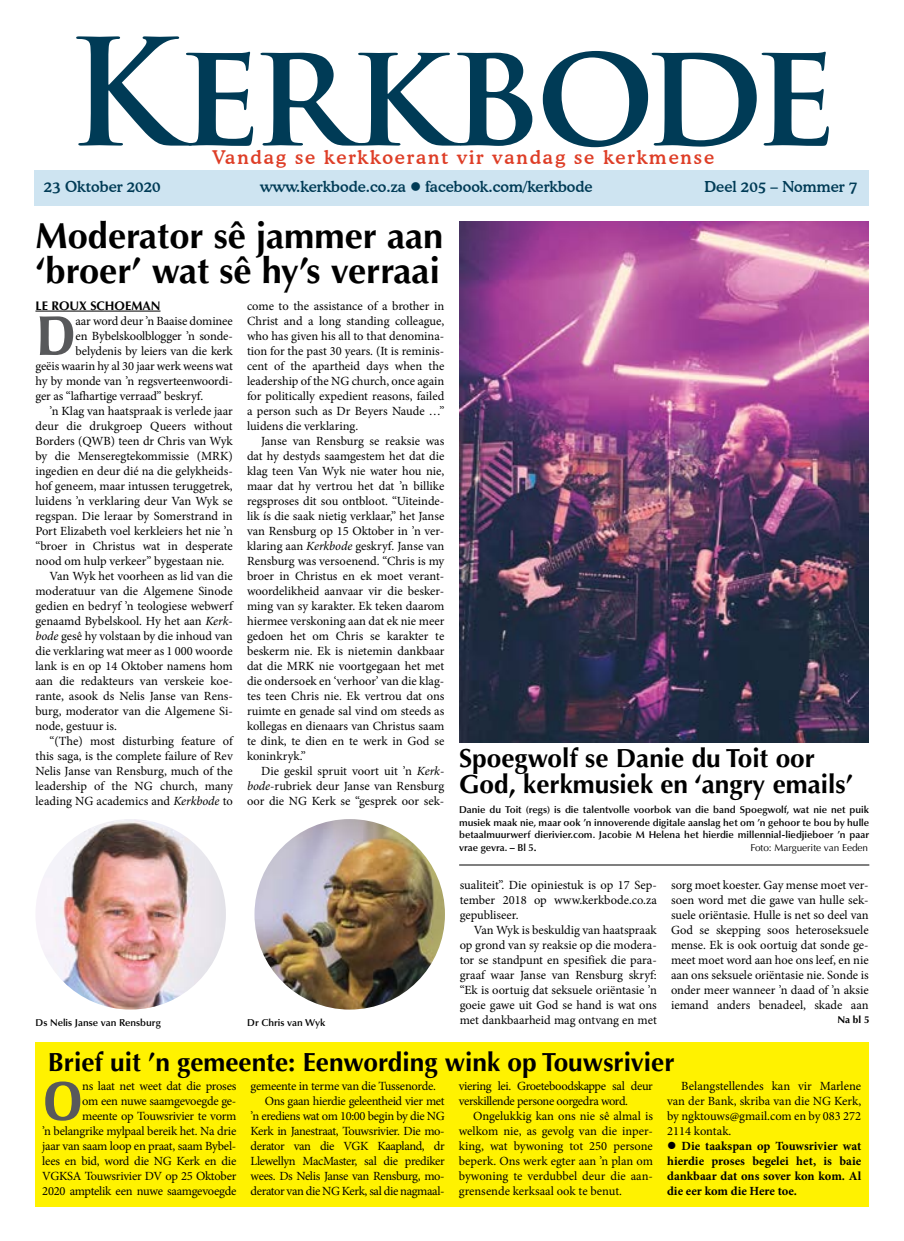
<style>
.page{position:relative;width:904px;height:1241px;background:#fff}
.page>*{position:absolute;margin:0;border:0;box-sizing:border-box;transform-origin:0 0}
.t1{font:700 144.38px "Trajan Pro";letter-spacing:-.04em;color:#003b56}
.t2{font:700 57px "Strayhorn MT Std";color:#58595b}
.t3{font:700 36.25px/35px "Optima LT Std";color:#000}
.t4{font:700 26.25px/26.2px "Optima LT Std";color:#000}
.t5{font:500 18.75px "Cooper BT";letter-spacing:.1em;color:#de3e27}
.t6{font:500 15px "Cooper BT";color:#003b56}
.t7{font:12.5px/15px "Minion Pro";letter-spacing:-.01em;color:#000;text-align:justify}
.t8{font:12.5px/15px "Minion Pro";letter-spacing:-.03em;color:#000}
.t9{font:700 12.5px/15px "Minion Pro";color:#000;text-align:justify}
.t10{font:12.5px "Minion Pro";letter-spacing:-.035em;color:#000}
.t11{font:700 12.5px "Optima LT Std";color:#000}
.t12{font:600 10px/12.5px "Optima LT Std";color:#000;text-align:justify}
.t13{font:10px "Optima LT Std";color:#000}
.t14{font:700 10px "Optima LT Std";color:#000}
.s1{font-style:italic}
.s2{font-weight:700}
</style>
<div class="page">
<div style="left:36px;top:1042px;width:833px;height:164px;background:#fff200"></div>
<img style="left:459px;top:221px;width:409px;height:521px">
<hr style="left:35px;top:311px;width:125px;height:1px;background:#000">
<hr style="left:459px;top:864px;width:410px;height:1px;background:#000">
<div style="left:34px;top:170px;width:834px;height:36px;background:#cee4f1"></div>
<img style="left:254px;top:819px;width:191px;height:190px;border-radius:95px">
<img style="left:35px;top:819px;width:191px;height:190px;border-radius:95px">
<h1 class="t1" style="left:67px;top:3px;width:771px">Kerkbode</h1>
<h3 class="t5" style="left:212px;top:146px;width:503px">Vandag se kerkkoerant vir vandag se kerkmense</h3>
<p class="t6" style="left:44px;top:178px;width:118px">23 Oktober 2020</p>
<p class="t6" style="left:260px;top:178px;width:334px">www.kerkbode.co.za ● facebook.com/kerkbode</p>
<p class="t6" style="left:704px;top:178px;width:154px">Deel 205 – Nommer 7</p>
<h3 class="t3" style="left:35px;top:219px;width:409px">Moderator sê jammer aan ‘broer’ wat sê hy’s verraai</h3>
<p class="t11" style="left:35px;top:298px;width:127px">LE ROUX SCHOEMAN</p>
<h2 class="t2" style="left:35px;top:302px;width:42px">D</h2>
<p class="t7" style="left:76px;top:313px;width:159px">aar word deur ’n Baaise dominee</p>
<p class="t7" style="left:76px;top:328px;width:159px">en Bybelskoolblogger ’n sonde-</p>
<p class="t7" style="left:76px;top:343px;width:159px">belydenis by leiers van die kerk</p>
<p class="t7" style="left:35px;top:358px;width:199px">geëis waarin hy al 30 jaar werk weens wat</p>
<p class="t7" style="left:35px;top:373px;width:199px">hy by monde van ’n regsverteenwoordi-</p>
<p class="t7" style="left:35px;top:388px;width:169px">ger as “lafhartige verraad” beskryf.</p>
<p class="t7" style="left:50px;top:403px;width:185px">’n Klag van haatspraak is verlede jaar</p>
<p class="t7" style="left:35px;top:418px;width:199px">deur die drukgroep Queers without</p>
<p class="t7" style="left:35px;top:433px;width:199px">Borders (QWB) teen dr Chris van Wyk</p>
<p class="t7" style="left:35px;top:448px;width:199px">by die Menseregtekommissie (MRK)</p>
<p class="t7" style="left:35px;top:463px;width:199px">ingedien en deur dié na die gelykheids-</p>
<p class="t7" style="left:35px;top:478px;width:199px">hof geneem, maar intussen teruggetrek,</p>
<p class="t7" style="left:35px;top:493px;width:199px">luidens ’n verklaring deur Van Wyk se</p>
<p class="t7" style="left:35px;top:508px;width:199px">regspan. Die leraar by Somerstrand in</p>
<p class="t7" style="left:35px;top:523px;width:199px">Port Elizabeth voel kerkleiers het nie ’n</p>
<p class="t7" style="left:35px;top:538px;width:199px">“broer in Christus wat in desperate</p>
<p class="t7" style="left:35px;top:553px;width:190px">nood om hulp verkeer” bygestaan nie.</p>
<p class="t7" style="left:50px;top:568px;width:185px">Van Wyk het voorheen as lid van die</p>
<p class="t7" style="left:35px;top:583px;width:199px">moderatuur van die Algemene Sinode</p>
<p class="t7" style="left:35px;top:598px;width:199px">gedien en bedryf ’n teologiese webwerf</p>
<p class="t7" style="left:35px;top:613px;width:199px">genaamd Bybelskool. Hy het aan <span class="s1">Kerk-</span></p>
<p class="t7" style="left:35px;top:628px;width:199px"><span class="s1">bode</span> gesê hy volstaan by die inhoud van</p>
<p class="t7" style="left:35px;top:643px;width:199px">die verklaring wat meer as 1 000 woorde</p>
<p class="t7" style="left:35px;top:658px;width:199px">lank is en op 14 Oktober namens hom</p>
<p class="t7" style="left:35px;top:673px;width:199px">aan die redakteurs van verskeie koe-</p>
<p class="t7" style="left:35px;top:688px;width:199px">rante, asook ds Nelis Janse van Rens-</p>
<p class="t7" style="left:35px;top:703px;width:199px">burg, moderator van die Algemene Si-</p>
<p class="t7" style="left:35px;top:718px;width:83px">node, gestuur is.</p>
<p class="t7" style="left:50px;top:733px;width:185px">“(The) most disturbing feature of</p>
<p class="t7" style="left:35px;top:748px;width:199px">this saga, is the complete failure of Rev</p>
<p class="t7" style="left:35px;top:763px;width:199px">Nelis Janse van Rensburg, much of the</p>
<p class="t7" style="left:35px;top:778px;width:199px">leadership of the NG church, many</p>
<p class="t7" style="left:35px;top:793px;width:199px">leading NG academics and <span class="s1">Kerkbode</span> to</p>
<p class="t7" style="left:247px;top:298px;width:199px">come to the assistance of a brother in Christ and a long standing colleague, who has given his all to that denomina&shy;tion for the past 30 years. (It is reminis&shy;cent of the apartheid days when the leadership of the NG church, once again for politically expedient reasons, failed a person such as Dr Beyers Naude …” luidens die verklaring.</p>
<p class="t7" style="left:247px;top:433px;width:199px;text-indent:14px">Janse van Rensburg se reaksie was dat hy destyds saamgestem het dat die klag teen Van Wyk nie water hou nie, maar dat hy vertrou het dat ’n billike regsproses dit sou ontbloot. “Uiteinde&shy;lik ís die saak nietig verklaar,” het Janse van Rensburg op 15 Oktober in ’n ver&shy;klaring aan <span class="s1">Kerkbode</span> geskryf. Janse van Rensburg was versoenend. “Chris is my broer in Christus en ek moet verant&shy;woordelikheid aanvaar vir die besker&shy;ming van sy karakter. Ek teken daarom hiermee verskoning aan dat ek nie meer gedoen het om Chris se karakter te beskerm nie. Ek is nietemin dankbaar dat die MRK nie voortgegaan het met die ondersoek en ‘verhoor’ van die klag&shy;tes teen Chris nie. Ek vertrou dat ons ruimte en genade sal vind om steeds as kollegas en dienaars van Christus saam te dink, te dien en te werk in God se koninkryk.”</p>
<p class="t7" style="left:247px;top:763px;width:199px;text-indent:14px">Die geskil spruit voort uit ’n <span class="s1">Kerk&shy;bode</span>-rubriek deur Janse van Rensburg oor die NG Kerk se “gesprek oor sek-</p>
<h3 class="t4" style="left:459px;top:745px;width:395px">Spoegwolf se Danie du Toit oor<br>God, kerkmusiek en ‘angry emails’</h3>
<p class="t12" style="left:459px;top:803px;width:412px">Danie du Toit (regs) is die talentvolle voorbok van die band Spoegwolf, wat nie net puik musiek maak nie, maar ook ’n innoverende digitale aanslag het om ’n gehoor te bou by hulle betaalmuurwerf dierivier.com. Jacobie M Helena het hierdie millennial-liedjieboer ’n paar vrae gevra. – Bl 5<span class="s2">.</span></p>
<p class="t13" style="left:750px;top:841px;width:119px">Foto: Marguerite van Eeden</p>
<p class="t7" style="left:459px;top:877px;width:199px">sualiteit”. Die opiniestuk is op 17 Sep&shy;tember 2018 op www.kerkbode.co.za gepubliseer.</p>
<p class="t7" style="left:459px;top:922px;width:199px;text-indent:14px">Van Wyk is beskuldig van haatspraak op grond van sy reaksie op die modera&shy;tor se standpunt en spesifiek die para&shy;graaf waar Janse van Rensburg skryf: “Ek is oortuig dat seksuele oriëntasie ’n goeie gawe uit God se hand is wat ons met dankbaarheid mag ontvang en met</p>
<p class="t7" style="left:671px;top:877px;width:199px">sorg moet koester. Gay mense moet ver&shy;soen word met die gawe van hulle sek&shy;suele oriëntasie. Hulle is net so deel van God se skepping soos heteroseksuele mense. Ek is ook oortuig dat sonde ge&shy;meet moet word aan hoe ons leef, en nie aan ons seksuele oriëntasie nie. Sonde is onder meer wanneer ’n daad of ’n aksie iemand anders benadeel, skade aan</p>
<p class="t12" style="left:36px;top:1016px;width:127px">Ds Nelis Janse van Rensburg</p>
<p class="t12" style="left:247px;top:1016px;width:80px">Dr Chris van Wyk</p>
<p class="t14" style="left:837px;top:1013px;width:34px">Na bl 5</p>
<h3 class="t4" style="left:48px;top:1049px;width:628px">Brief uit ’n gemeente: Eenwording wink op Touwsrivier</h3>
<p class="t7" style="left:42px;top:1078px;width:196px;text-align:right">ns laat net weet dat die proses<br>om een nuwe saamgevoegde ge-<br>meente op Touwsrivier te vorm<br>’n belangrike mylpaal bereik het. Na drie jaar van saam loop en praat, saam Bybel&shy;lees en bid, word die NG Kerk en die VGKSA Touwsrivier DV op 25 Oktober 2020 amptelik een nuwe saamgevoegde</p>
<p class="t7" style="left:250px;top:1078px;width:187px">gemeente in terme van die Tussenorde.</p>
<h2 class="t2" style="left:42px;top:1067px;width:43px">O</h2>
<p class="t8" style="left:265px;top:1093px;width:181px">Ons gaan hierdie geleentheid vier met</p>
<p class="t8" style="left:250px;top:1108px;width:195px">’n erediens wat om 10:00 begin by die NG</p>
<p class="t8" style="left:250px;top:1123px;width:196px">Kerk in Janestraat, Touwsrivier. Die mo-</p>
<p class="t8" style="left:250px;top:1138px;width:195px">derator van die VGK Kaapland, dr</p>
<p class="t8" style="left:250px;top:1153px;width:195px">Llewellyn MacMaster, sal die prediker</p>
<p class="t10" style="left:250px;top:1167px;width:196px">wees. Ds Nelis Janse van Rensburg, mo-</p>
<p class="t8" style="left:250px;top:1183px;width:196px">derator van die NG Kerk, sal die nagmaal-</p>
<p class="t8" style="left:459px;top:1078px;width:195px">viering lei. Groeteboodskappe sal deur verskillende persone oorgedra word.</p>
<p class="t7" style="left:459px;top:1108px;width:196px;text-indent:14px">Ongelukkig kan ons nie sê almal is welkom nie, as gevolg van die inper&shy;king, wat bywoning tot 250 persone beperk. Ons werk egter aan ’n plan om bywoning te verdubbel deur die aan&shy;grensende kerksaal ook te benut.</p>
<p class="t7" style="left:667px;top:1078px;width:196px;text-indent:14px">Belangstellendes kan vir Marlene van der Bank, skriba van die NG Kerk, by ngktouws@gmail.com en by 083 272<br>2114 kontak.</p>
<p class="t9" style="left:667px;top:1138px;width:196px">● Die taakspan op Touwsrivier wat hierdie proses begelei het, is baie dankbaar dat ons sover kon kom. Al die eer kom die Here toe.</p>
</div>
